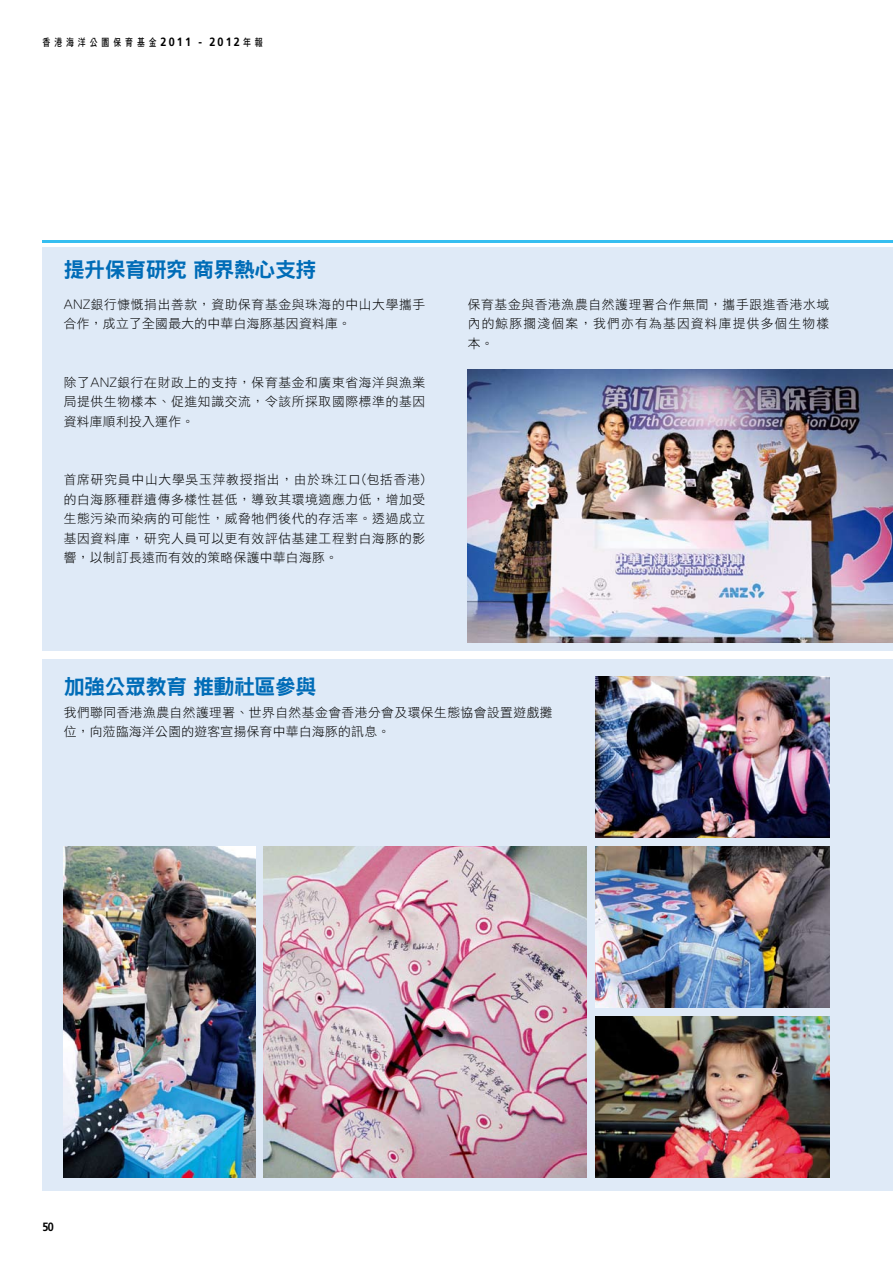
<style>
.page{position:relative;width:893px;height:1263px;background:#fff}
.page>*{position:absolute;margin:0;border:0;box-sizing:border-box;transform-origin:0 0}
.t1{font:21px "DF Hei HK W9";letter-spacing:-.025em;color:#006cb7}
.t2{font:12.75px/19.5px "DF Hei HK W3";letter-spacing:.05em;color:#000;text-align:justify}
.t3{font:700 12px "Frutiger";color:#000;scale:.9 1}
.t4{font:10.5px "DF Hei HK W7";letter-spacing:.5em;color:#000;scale:.75 1}
.s1{font-family:"Frutiger";font-weight:700;font-size:12px}
</style>
<div class="page">
<div style="left:43px;top:247px;width:850px;height:404px;background:#dfeaf7"></div>
<div style="left:43px;top:659px;width:850px;height:532px;background:#dfeaf7"></div>
<hr style="left:43px;top:240px;width:850px;height:2px;background:#36bef0">
<img style="left:264px;top:846px;width:323px;height:332px">
<img style="left:595px;top:676px;width:234px;height:162px">
<img style="left:64px;top:846px;width:191px;height:332px">
<img style="left:595px;top:846px;width:234px;height:162px">
<img style="left:468px;top:370px;width:425px;height:272px">
<img style="left:595px;top:1016px;width:234px;height:162px">
<p class="t4" style="left:43px;top:36px;width:295px">香港海洋公園保育基金<span class="s1">2011 - 2012</span>年報</p>
<h1 class="t1" style="left:64px;top:259px;width:254px">提升保育研究 商界熱心支持</h1>
<p class="t2" style="left:64px;top:294px;width:363px">ANZ銀行慷慨捐出善款，資助保育基金與珠海的中山大學攜手合作，成立了全國最大的中華白海豚基因資料庫。</p>
<p class="t2" style="left:64px;top:372px;width:363px">除了ANZ銀行在財政上的支持，保育基金和廣東省海洋與漁業局提供生物樣本、促進知識交流，令該所採取國際標準的基因資料庫順利投入運作。</p>
<p class="t2" style="left:64px;top:470px;width:363px">首席研究員中山大學吳玉萍教授指出，由於珠江口(包括香港)的白海豚種群遺傳多樣性甚低，導致其環境適應力低，增加受生態污染而染病的可能性，威脅牠們後代的存活率。透過成立基因資料庫，研究人員可以更有效評估基建工程對白海豚的影響，以制訂長遠而有效的策略保護中華白海豚。</p>
<p class="t2" style="left:468px;top:294px;width:363px">保育基金與香港漁農自然護理署合作無間，攜手跟進香港水域內的鯨豚擱淺個案，我們亦有為基因資料庫提供多個生物樣本。</p>
<h1 class="t1" style="left:64px;top:675px;width:254px">加強公眾教育 推動社區參與</h1>
<p class="t2" style="left:64px;top:702px;width:490px">我們聯同香港漁農自然護理署、世界自然基金會香港分會及環保生態協會設置遊戲攤位，向蒞臨海洋公園的遊客宣揚保育中華白海豚的訊息。</p>
<p class="t3" style="left:43px;top:1219px;width:14px">50</p>
</div>
